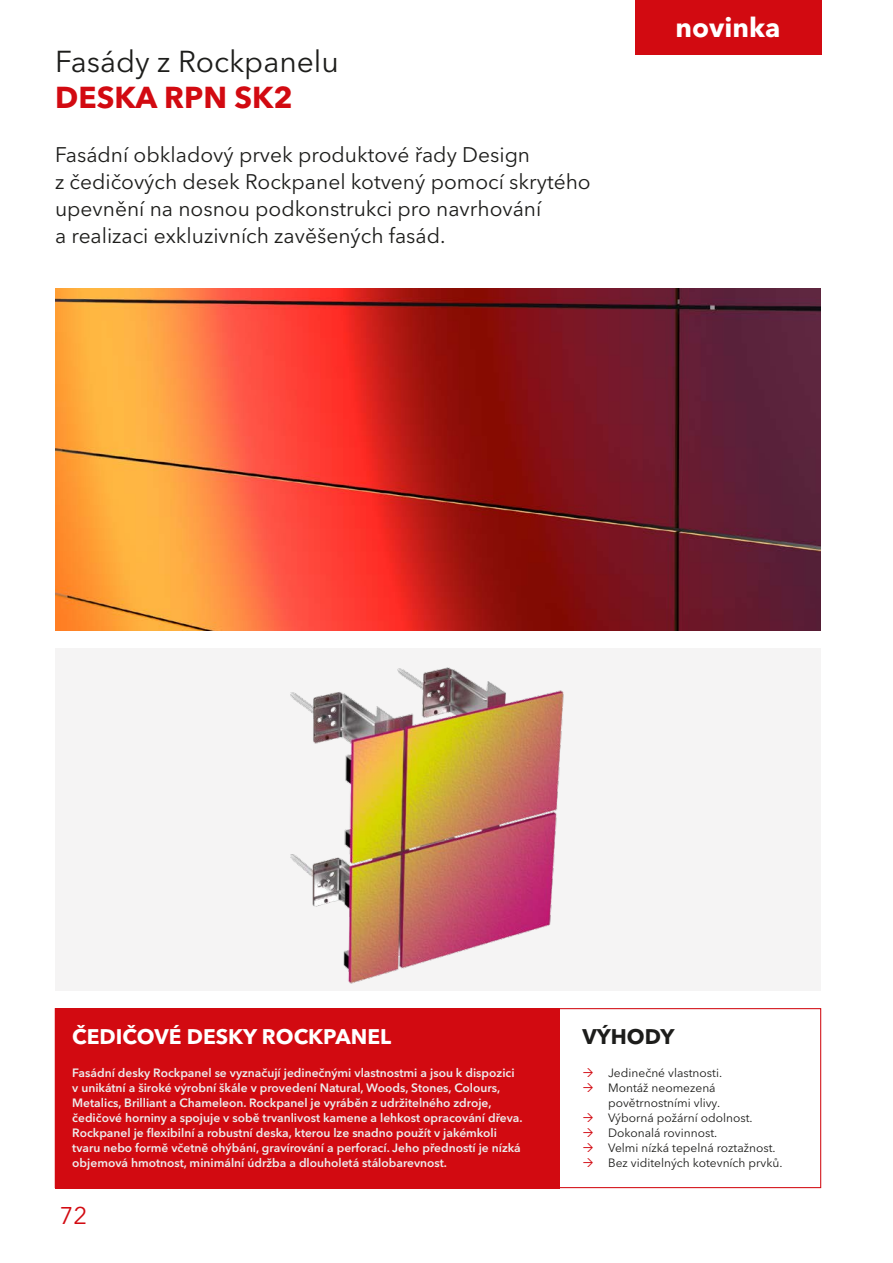
<style>
.page{position:relative;width:893px;height:1263px;background:#fff}
.page>*{position:absolute;margin:0;border:0;box-sizing:border-box;transform-origin:0 0}
.NADPIS_20b{font:30px "Avenir Next LT Pro";color:#1d1d1b}
.NADPIS_20b_B{font:700 30px "Avenir Next LT Pro";color:#d20a11}
.t1{font:700 27px "Avenir Next LT Pro";color:#fff}
.t2{font:24px "Avenir Next LT Pro";color:#d20a11}
.Perex_14_18{font:21px/27px "Avenir Next LT Pro";color:#1d1d1b}
.NADPIS_14b_Bold_bílá{font:700 21px "Avenir Next LT Pro";color:#fff}
.NADPIS_14b_Bold_čern{font:700 21px "Avenir Next LT Pro";color:#1d1d1b}
.TEXT_prapor_8{font:600 12px/15px "Avenir Next LT Pro";color:#ededed}
.t3{font:12px/15px "Avenir Next LT Pro";color:#1d1d1b}
</style>
<div class="page">
<div style="left:55px;top:1008px;width:505px;height:180px;background:#d20a11"></div>
<div style="left:55px;top:648px;width:766px;height:342px;background:#f5f4f4"></div>
<img style="left:290px;top:667px;width:274px;height:317px">
<img style="left:55px;top:288px;width:766px;height:342px">
<div style="left:635px;top:0;width:186px;height:54px;background:#d20a11"></div>
<p class="NADPIS_20b" style="left:55px;top:44px;width:285px">Fasády z Rockpanelu</p>
<p class="NADPIS_20b_B" style="left:55px;top:79px;width:239px">DESKA RPN SK2</p>
<p class="Perex_14_18" style="left:55px;top:141px;width:537px">Fasádní obkladový prvek produktové řady Design<br>z čedičových desek Rockpanel kotvený pomocí skrytého upevnění na nosnou podkonstrukci pro navrhování<br>a realizaci exkluzivních zavěšených fasád.</p>
<p class="t1" style="left:676px;top:11px;width:106px">novinka</p>
<p class="NADPIS_14b_Bold_bílá" style="left:72px;top:1024px;width:320px">ČEDIČOVÉ DESKY ROCKPANEL</p>
<p class="TEXT_prapor_8" style="left:72px;top:1065px;width:452px">Fasádní desky Rockpanel se vyznačují jedinečnými vlastnostmi a jsou k dispozici v unikátní a široké výrobní škále v provedení Natural, Woods, Stones, Colours, Metalics, Brilliant a Chameleon. Rockpanel je vyráběn z udržitelného zdroje, čedičové horniny a spojuje v sobě trvanlivost kamene a lehkost opracování dřeva.<br>Rockpanel je flexibilní a robustní deska, kterou lze snadno použít v jakémkoli tvaru nebo formě včetně ohýbání, gravírování a perforací. Jeho předností je nízká objemová hmotnost, minimální údržba a dlouholetá stálobarevnost.</p>
<h3 class="t2" style="left:60px;top:1201px;width:29px">72</h3>
<p class="NADPIS_14b_Bold_čern" style="left:583px;top:1024px;width:93px">VÝHODY</p>
<p class="t3" style="left:608px;top:1065px;width:116px">Jedinečné vlastnosti.</p>
<p class="t3" style="left:608px;top:1080px;width:114px">Montáž neomezená povětrnostními vlivy.</p>
<p class="t3" style="left:608px;top:1110px;width:146px">Výborná požární odolnost.</p>
<p class="t3" style="left:608px;top:1125px;width:111px">Dokonalá rovinnost.</p>
<p class="t3" style="left:608px;top:1140px;width:169px">Velmi nízká tepelná roztažnost.</p>
<p class="t3" style="left:608px;top:1155px;width:176px">Bez viditelných kotevních prvků.</p>
</div>
